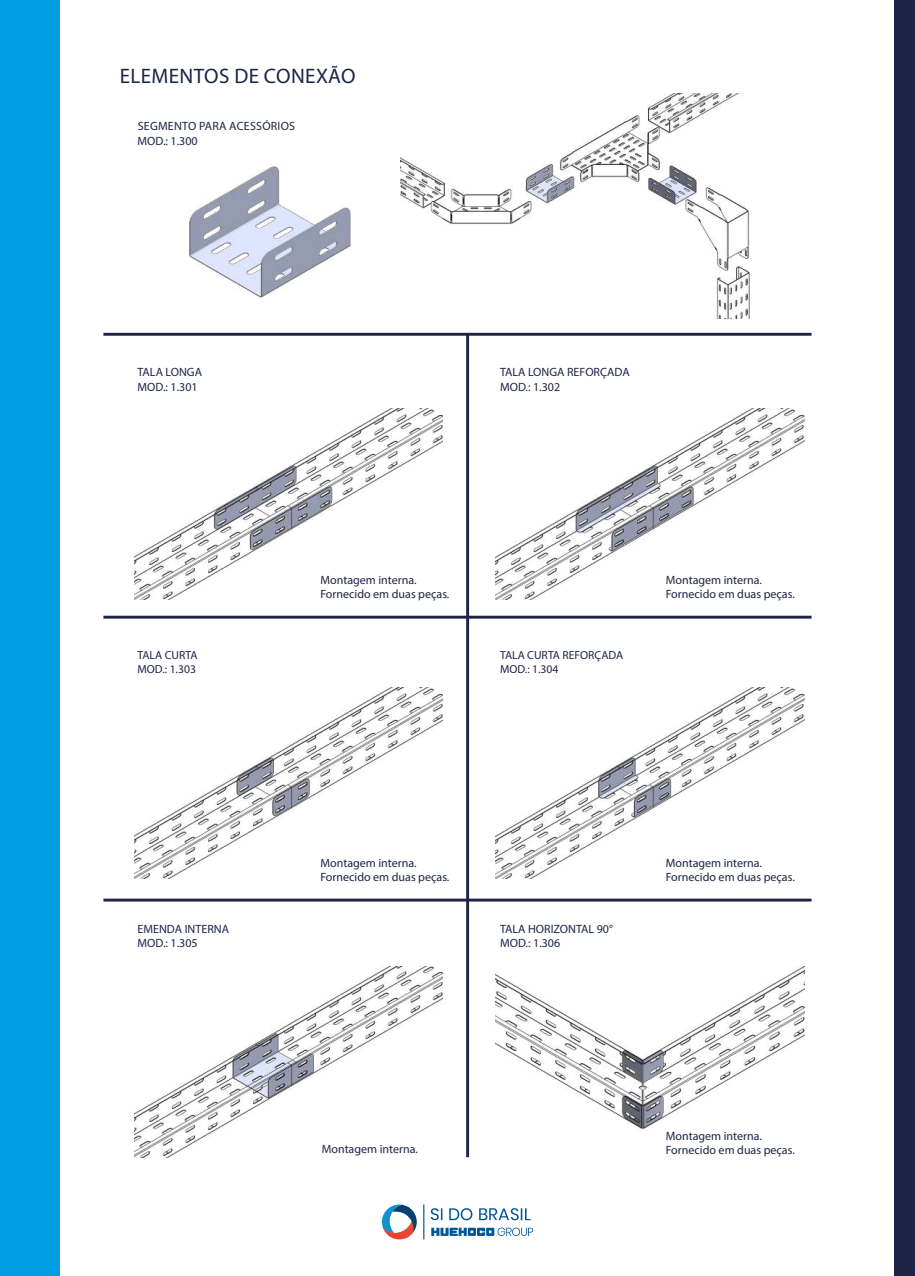
<style>
.page{position:relative;width:915px;height:1276px;background:#fff}
.page>*{position:absolute;margin:0;border:0;box-sizing:border-box;transform-origin:0 0}
.t1{font:21px "Myriad Pro";letter-spacing:.02em;color:#1e2446}
.t2{font:12px/14.4px "Myriad Pro";color:#1e2446}
.t3{font:12px/14.4px "Myriad Pro";letter-spacing:.02em;color:#1e2446}
.t4{font:11.7px/14px "Myriad Pro";color:#1e2446}
</style>
<div class="page">
<div style="left:0;top:0;width:59px;height:1276px;background:#009fe3"></div>
<img style="left:134px;top:409px;width:309px;height:191px">
<img style="left:134px;top:687px;width:309px;height:191px">
<img style="left:134px;top:966px;width:309px;height:191px">
<img style="left:495px;top:409px;width:308px;height:191px">
<img style="left:495px;top:687px;width:308px;height:191px">
<img style="left:495px;top:966px;width:308px;height:163px">
<hr style="left:466px;top:334px;width:3px;height:823px;background:#1e2446">
<hr style="left:103px;top:333px;width:708px;height:3px;background:#1e2446">
<hr style="left:103px;top:616px;width:708px;height:2px;background:#1e2446">
<hr style="left:103px;top:898px;width:708px;height:3px;background:#1e2446">
<svg style="left:430px;top:1208px;width:12px;height:13px"></svg>
<svg style="left:381px;top:1204px;width:36px;height:35px"></svg>
<hr style="left:423px;top:1204px;width:1px;height:35px;background:#005796">
<svg style="left:449px;top:1208px;width:23px;height:12px"></svg>
<svg style="left:431px;top:1227px;width:102px;height:9px"></svg>
<svg style="left:479px;top:1208px;width:51px;height:12px"></svg>
<img style="left:189px;top:166px;width:163px;height:132px">
<img style="left:400px;top:94px;width:351px;height:225px">
<div style="left:894px;top:0;width:20px;height:1276px;background:#1e2446"></div>
<h1 class="t1" style="left:120px;top:63px;width:237px">ELEMENTOS DE CONEXÃO</h1>
<p class="t3" style="left:137px;top:119px;width:159px">SEGMENTO PARA ACESSÓRIOS<br>MOD.: 1.300</p>
<p class="t2" style="left:137px;top:365px;width:66px">TALA LONGA<br>MOD.: 1.301</p>
<p class="t2" style="left:500px;top:365px;width:131px">TALA LONGA REFORÇADA<br>MOD.: 1.302</p>
<p class="t2" style="left:320px;top:572px;width:130px">Montagem interna.<br>Fornecido em duas peças.</p>
<p class="t2" style="left:665px;top:572px;width:130px">Montagem interna.<br>Fornecido em duas peças.</p>
<p class="t4" style="left:137px;top:648px;width:61px">TALA CURTA<br>MOD.: 1.303</p>
<p class="t4" style="left:500px;top:648px;width:125px">TALA CURTA REFORÇADA<br>MOD.: 1.304</p>
<p class="t2" style="left:320px;top:855px;width:130px">Montagem interna.<br>Fornecido em duas peças.</p>
<p class="t2" style="left:665px;top:855px;width:130px">Montagem interna.<br>Fornecido em duas peças.</p>
<p class="t2" style="left:137px;top:921px;width:93px">EMENDA INTERNA<br>MOD.: 1.305</p>
<p class="t2" style="left:500px;top:921px;width:114px">TALA HORIZONTAL 90°<br>MOD.: 1.306</p>
<p class="t2" style="left:321px;top:1141px;width:98px">Montagem interna.</p>
<p class="t2" style="left:665px;top:1128px;width:130px">Montagem interna.<br>Fornecido em duas peças.</p>
</div>
